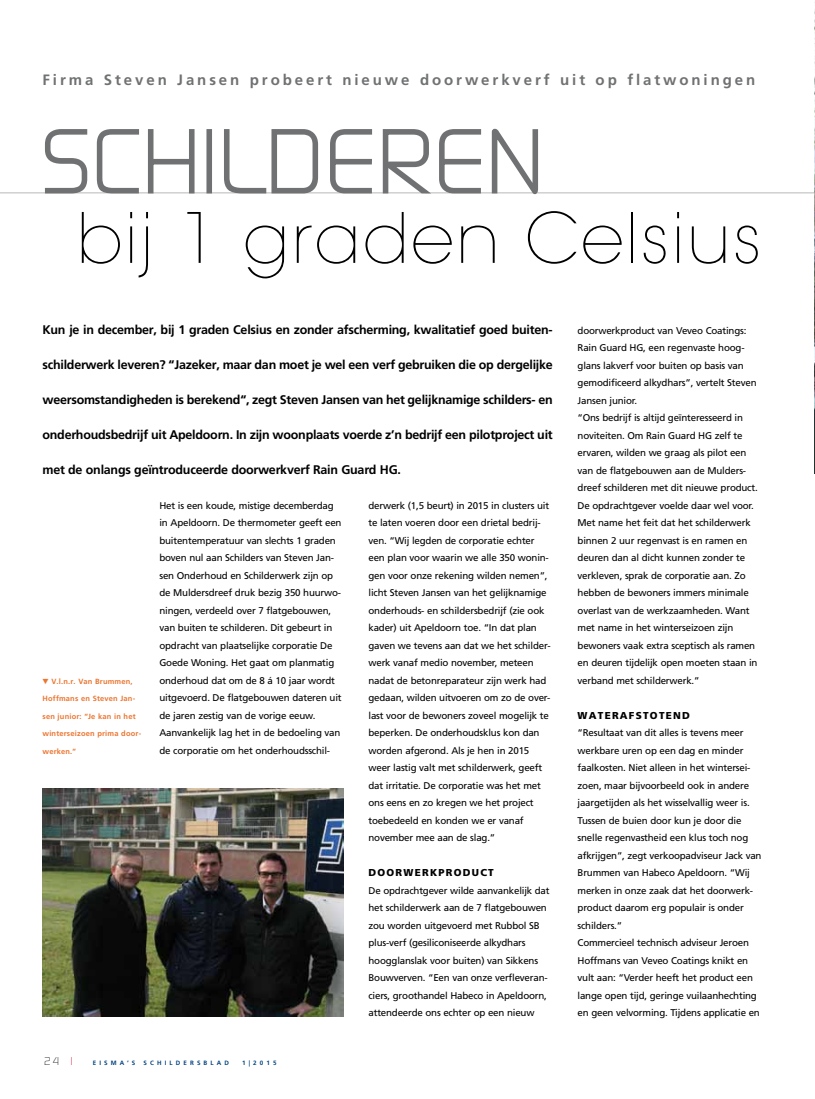
<style>
.page{position:relative;width:815px;height:1099px;background:#fff}
.page>*{position:absolute;margin:0;border:0;box-sizing:border-box;transform-origin:0 0}
.t1{font:300 87.5px "Modaerne";letter-spacing:.025em;color:#707172}
.t2{font:200 68.75px "Avant Garde";letter-spacing:.03em;color:#000}
.t3{font:700 15px "Frutiger";letter-spacing:.195em;color:#707172}
.t4{font:700 12.5px "Frutiger";letter-spacing:-.02em;color:#000}
.t5{font:300 11.25px "Modaerne";color:#000}
.t6{font:900 10px "Frutiger";letter-spacing:.125em;color:#000}
.t7{font:9.75px/17.5px "Frutiger";letter-spacing:-.02em;color:#000}
.t8{font:700 7.5px "Frutiger";letter-spacing:.025em;color:#ec7530}
.t9{font:700 6.25px "Frutiger";letter-spacing:.5em;color:#004380}
.s1{font-family:"European Pi Three";font-weight:400}
.s2{color:#d20029}
</style>
<div class="page">
<hr style="left:0;top:192px;width:815px;height:1px;background:#c6c7c8">
<svg style="left:44px;top:129px;width:45px;height:65px"></svg>
<svg style="left:96px;top:129px;width:44px;height:65px"></svg>
<svg style="left:147px;top:129px;width:49px;height:65px"></svg>
<div style="left:206px;top:129px;width:6px;height:64px;border:2px solid #707172"></div>
<svg style="left:223px;top:129px;width:96px;height:65px"></svg>
<svg style="left:329px;top:129px;width:44px;height:65px"></svg>
<svg style="left:382px;top:129px;width:100px;height:65px"></svg>
<svg style="left:491px;top:128px;width:49px;height:67px"></svg>
<img style="left:814px;top:0;width:1px;height:473px">
<img style="left:43px;top:788px;width:301px;height:228px">
<h3 class="t3" style="left:43px;top:71px;width:714px">Firma Steven Jansen probeert nieuwe doorwerkverf uit op flatwoningen</h3>
<h1 class="t1" style="left:43px;top:115px;width:502px">SCHILDEREN</h1>
<h2 class="t2" style="left:76px;top:197px;width:687px">bij 1 graden Celsius</h2>
<p class="t4" style="left:43px;top:322px;width:512px">Kun je in december, bij 1 graden Celsius en zonder afscherming, kwalitatief goed buiten-</p>
<p class="t4" style="left:43px;top:357px;width:512px">schilderwerk leveren? “Jazeker, maar dan moet je wel een verf gebruiken die op dergelijke</p>
<p class="t4" style="left:43px;top:392px;width:512px">weersomstandigheden is berekend“, zegt Steven Jansen van het gelijknamige schilders- en</p>
<p class="t4" style="left:43px;top:427px;width:512px">onderhoudsbedrijf uit Apeldoorn. In zijn woonplaats voerde z’n bedrijf een pilotproject uit</p>
<p class="t4" style="left:43px;top:462px;width:360px">met de onlangs geïntroduceerde doorwerkverf Rain Guard HG.</p>
<p class="t8" style="left:43px;top:676px;width:92px"><span class="s1">H</span> V.l.n.r. Van Brummen,</p>
<p class="t8" style="left:43px;top:694px;width:94px">Hoffmans en Steven Jan-</p>
<p class="t8" style="left:43px;top:711px;width:95px">sen junior: “Je kan in het</p>
<p class="t8" style="left:43px;top:729px;width:100px">winterseizoen prima door-</p>
<p class="t8" style="left:43px;top:746px;width:35px">werken.”</p>
<p class="t7" style="left:159px;top:496px;width:184px">Het is een koude, mistige decemberdag in Apeldoorn. De thermometer geeft een buitentemperatuur van slechts 1 graden boven nul aan Schilders van Steven Jan&shy;sen Onderhoud en Schilderwerk zijn op de Muldersdreef druk bezig 350 huurwo&shy;ningen, verdeeld over 7 flatgebouwen, van buiten te schilderen. Dit gebeurt in opdracht van plaatselijke corporatie De Goede Woning. Het gaat om planmatig onderhoud dat om de 8 á 10 jaar wordt uitgevoerd. De flatgebouwen dateren uit de jaren zestig van de vorige eeuw.<br>Aanvankelijk lag het in de bedoeling van de corporatie om het onderhoudsschil-</p>
<p class="t7" style="left:369px;top:496px;width:184px">derwerk (1,5 beurt) in 2015 in clusters uit te laten voeren door een drietal bedrij&shy;ven. “Wij legden de corporatie echter een plan voor waarin we alle 350 wonin&shy;gen voor onze rekening wilden nemen”, licht Steven Jansen van het gelijknamige onderhouds- en schildersbedrijf (zie ook kader) uit Apeldoorn toe. “In dat plan gaven we tevens aan dat we het schilder&shy;werk vanaf medio november, meteen nadat de betonreparateur zijn werk had gedaan, wilden uitvoeren om zo de over&shy;last voor de bewoners zoveel mogelijk te beperken. De onderhoudsklus kon dan worden afgerond. Als je hen in 2015 weer lastig valt met schilderwerk, geeft dat irritatie. De corporatie was het met ons eens en zo kregen we het project toebedeeld en konden we er vanaf november mee aan de slag.”</p>
<p class="t6" style="left:369px;top:866px;width:127px">DOORWERKPRODUCT</p>
<p class="t7" style="left:369px;top:881px;width:183px">De opdrachtgever wilde aanvankelijk dat het schilderwerk aan de 7 flatgebouwen zou worden uitgevoerd met Rubbol SB plus-verf (gesiliconiseerde alkydhars hoogglanslak voor buiten) van Sikkens Bouwverven. “Een van onze verfleveran&shy;ciers, groothandel Habeco in Apeldoorn, attendeerde ons echter op een nieuw</p>
<p class="t5" style="left:44px;top:1055px;width:30px">24 <span class="s2">|</span></p>
<p class="t9" style="left:93px;top:1059px;width:44px">eisma’s</p>
<p class="t9" style="left:144px;top:1059px;width:87px">schildersblad</p>
<p class="t9" style="left:242px;top:1059px;width:36px">1|2015</p>
<p class="t7" style="left:578px;top:321px;width:182px">doorwerkproduct van Veveo Coatings:<br>Rain Guard HG, een regenvaste hoog&shy;glans lakverf voor buiten op basis van gemodificeerd alkydhars”, vertelt Steven Jansen junior.<br>“Ons bedrijf is altijd geïnteresseerd in noviteiten. Om Rain Guard HG zelf te ervaren, wilden we graag als pilot een van de flatgebouwen aan de Mulders&shy;dreef schilderen met dit nieuwe product.<br>De opdrachtgever voelde daar wel voor.<br>Met name het feit dat het schilderwerk binnen 2 uur regenvast is en ramen en deuren dan al dicht kunnen zonder te verkleven, sprak de corporatie aan. Zo hebben de bewoners immers minimale overlast van de werkzaamheden. Want met name in het winterseizoen zijn bewoners vaak extra sceptisch als ramen en deuren tijdelijk open moeten staan in verband met schilderwerk.”</p>
<p class="t6" style="left:578px;top:709px;width:113px">WATERAFSTOTEND</p>
<p class="t7" style="left:578px;top:724px;width:186px">“Resultaat van dit alles is tevens meer werkbare uren op een dag en minder faalkosten. Niet alleen in het wintersei&shy;zoen, maar bijvoorbeeld ook in andere jaargetijden als het wisselvallig weer is.<br>Tussen de buien door kun je door die snelle regenvastheid een klus toch nog afkrijgen”, zegt verkoopadviseur Jack van Brummen van Habeco Apeldoorn. “Wij merken in onze zaak dat het doorwerk&shy;product daarom erg populair is onder schilders.”<br>Commercieel technisch adviseur Jeroen Hoffmans van Veveo Coatings knikt en vult aan: “Verder heeft het product een lange open tijd, geringe vuilaanhechting en geen velvorming. Tijdens applicatie en</p>
</div>
